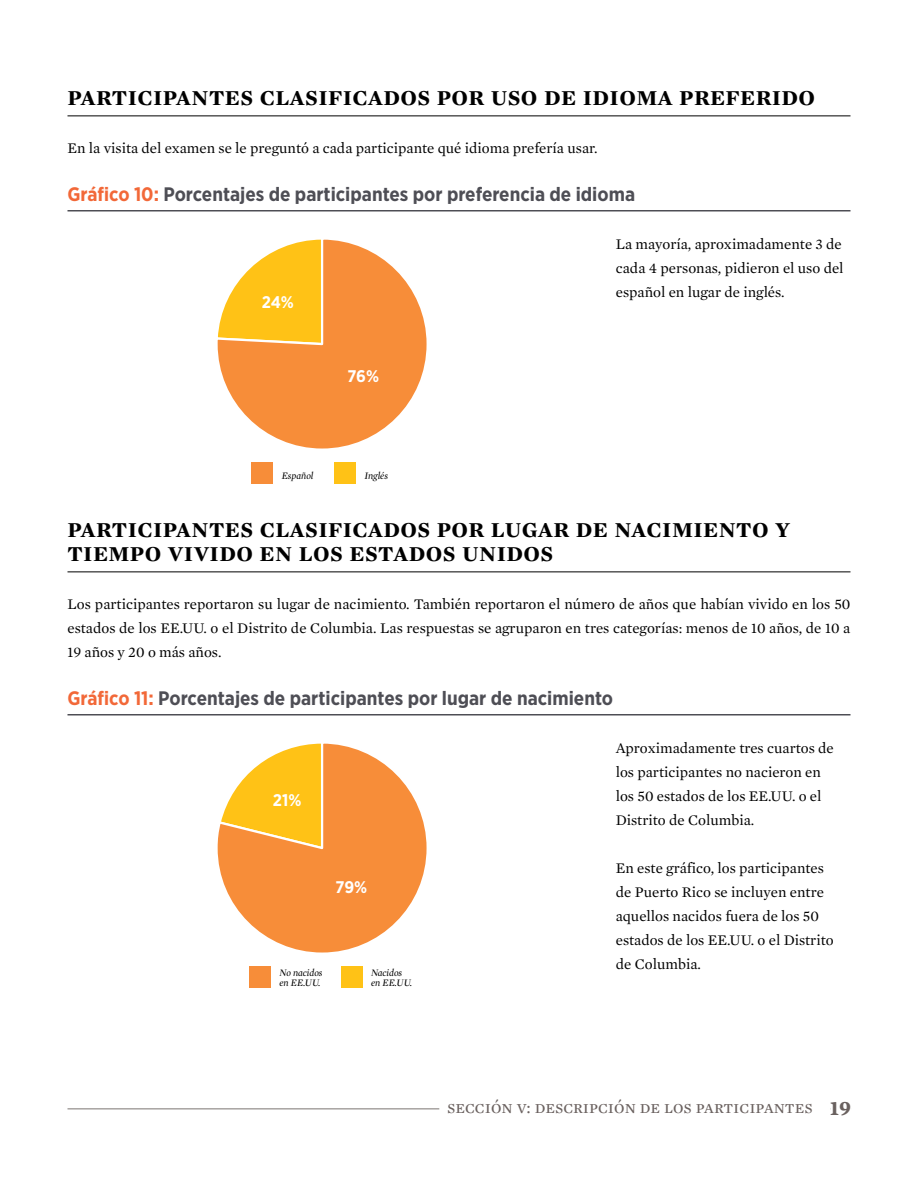
<style>
.page{position:relative;width:918px;height:1188px;background:#fff}
.page>*{position:absolute;margin:0;border:0;box-sizing:border-box;transform-origin:0 0}
.t1{font:27.75px/24px "Mercury Display Bold SC";letter-spacing:.015em;color:#000}
.H3__Graphs___Charts{font:700 19.5px "Gotham Narrow";color:#4e4e55}
.t2{font:18px "Mercury Text G1 Roman SC";color:#6a615f}
.t3{font:700 16.8px "Gotham Narrow";letter-spacing:-.015em;color:#fff}
.Body__No_Justify{font:15px/24px "Mercury Text G1 Roman";color:#000}
.Body{font:15px/24px "Mercury Text G1 Roman";color:#000;text-align:justify}
.t4{font:italic 10.2px/10.5px "Mercury Display";color:#000}
.s1{color:#f26838}
.s2{font-family:"Mercury Text G1 Bold SC";font-size:21px}
</style>
<div class="page">
<div style="left:252px;top:463px;width:21px;height:21px;background:#f78d39"></div>
<div style="left:334px;top:463px;width:22px;height:21px;background:#ffc216"></div>
<svg style="left:217px;top:239px;width:211px;height:211px;background:#f99d38"></svg>
<div style="left:249px;top:967px;width:22px;height:21px;background:#f78d39"></div>
<div style="left:341px;top:967px;width:21px;height:21px;background:#ffc216"></div>
<svg style="left:217px;top:743px;width:210px;height:210px"></svg>
<hr style="left:68px;top:1108px;width:783px;height:1px;background:#7b7472">
<div style="left:439px;top:1100px;width:391px;height:44px;background:#fff"></div>
<div style="left:830px;top:1101px;width:21px;height:45px;background:#fff"></div>
<hr style="left:68px;top:116px;width:782px;height:1px;background:#000">
<hr style="left:68px;top:210px;width:782px;height:2px;background:#4e4e55">
<hr style="left:68px;top:572px;width:782px;height:1px;background:#000">
<hr style="left:68px;top:714px;width:782px;height:2px;background:#4e4e55">
<h2 class="t1" style="left:68px;top:84px;width:749px">participantes clasificados por uso de idioma preferido</h2>
<p class="Body" style="left:68px;top:136px;width:532px">En la visita del examen se le preguntó a cada participante qué idioma prefería usar.</p>
<p class="H3__Graphs___Charts" style="left:68px;top:182px;width:569px"><span class="s1">Gráfico 10:</span> Porcentajes de participantes por preferencia de idioma</p>
<p class="t3" style="left:262px;top:292px;width:34px">24%</p>
<p class="t3" style="left:347px;top:366px;width:33px">76%</p>
<p class="t4" style="left:282px;top:471px;width:33px">Español</p>
<p class="t4" style="left:364px;top:471px;width:25px">Inglés</p>
<p class="Body__No_Justify" style="left:616px;top:232px;width:229px;text-align:justify">La mayoría, aproximadamente 3 de cada 4 personas, pidieron el uso del español en lugar de inglés.</p>
<h2 class="t1" style="left:68px;top:516px;width:724px">participantes clasificados por lugar de nacimiento y tiempo vivido en los estados unidos</h2>
<p class="Body" style="left:68px;top:592px;width:785px">Los participantes reportaron su lugar de nacimiento. También reportaron el número de años que habían vivido en los 50 estados de los EE.UU. o el Distrito de Columbia. Las respuestas se agruparon en tres categorías: menos de 10 años, de 10 a 19 años y 20 o más años.</p>
<p class="H3__Graphs___Charts" style="left:68px;top:686px;width:547px"><span class="s1">Gráfico 11:</span> Porcentajes de participantes por lugar de nacimiento</p>
<p class="t3" style="left:273px;top:789px;width:30px">21%</p>
<p class="t3" style="left:336px;top:876px;width:33px">79%</p>
<p class="t4" style="left:279px;top:967px;width:45px">No nacidos en EE.UU.</p>
<p class="t4" style="left:371px;top:967px;width:43px">Nacidos en EE.UU.</p>
<p class="Body__No_Justify" style="left:616px;top:736px;width:220px">Aproximadamente tres cuartos de los participantes no nacieron en los 50 estados de los EE.UU. o el<br>Distrito de Columbia.</p>
<p class="Body__No_Justify" style="left:616px;top:856px;width:219px">En este gráfico, los participantes de Puerto Rico se incluyen entre aquellos nacidos fuera de los 50 estados de los EE.UU. o el Distrito de Columbia.</p>
<p class="t2" style="left:447px;top:1096px;width:405px">sección v: descripción de los participantes <span class="s2">19</span></p>
</div>
